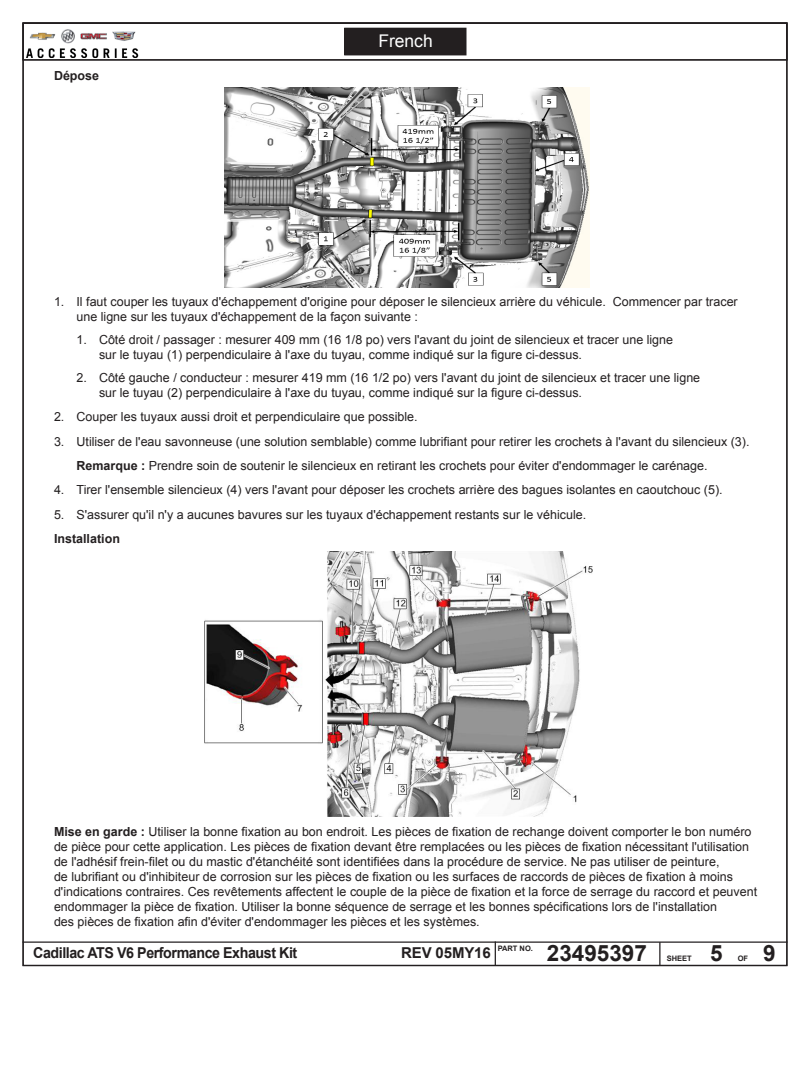
<style>
.page{position:relative;width:810px;height:1080px;background:#fff}
.page>*{position:absolute;margin:0;border:0;box-sizing:border-box;transform-origin:0 0}
.t1{font:700 22.5px "Arial";color:#231f20}
.t2{font:17.5px "Arial";color:#fff}
.t3{font:700 15px "Arial";letter-spacing:-.03em;color:#231f20;scale:.95 1}
.t4{font:700 15px "Arial";letter-spacing:-.01em;color:#231f20}
.para_text_italic{font:12.5px/15px "Arial";color:#231f20}
.list_sub_numbered_a{font:12.5px/15px "Arial";color:#231f20}
.para_text_italic-2{font:700 12.5px "Arial";color:#231f20}
.t5{font:700 7.5px "Arial";color:#231f20}
.s1{font-weight:700}
</style>
<div class="page">
<hr style="left:22px;top:941px;width:766px;height:2px;background:#231f20">
<hr style="left:659px;top:942px;width:2px;height:24px;background:#231f20">
<svg style="left:495px;top:941px;width:1px;height:25px"></svg>
<div style="left:22px;top:22px;width:766px;height:39px;border:1px solid #231f20"></div>
<img style="left:26px;top:29px;width:113px;height:28px">
<div style="left:345px;top:28px;width:121px;height:27px;background:#231f20"></div>
<img style="left:224px;top:88px;width:365px;height:199px">
<img style="left:204px;top:551px;width:389px;height:266px">
<p class="para_text_italic-2" style="left:54px;top:67px;width:47px">Dépose</p>
<h2 class="t2" style="left:378px;top:30px;width:56px">French</h2>
<p class="para_text_italic" style="left:77px;top:294px;width:663px;text-indent:-22px">1. Il faut couper les tuyaux d'échappement d'origine pour déposer le silencieux arrière du véhicule. Commencer par tracer une ligne sur les tuyaux d'échappement de la façon suivante :</p>
<p class="list_sub_numbered_a" style="left:99px;top:332px;width:576px;text-indent:-22px">1. Côté droit / passager : mesurer 409 mm (16 1/8 po) vers l'avant du joint de silencieux et tracer une ligne sur le tuyau (1) perpendiculaire à l'axe du tuyau, comme indiqué sur la figure ci-dessus.</p>
<p class="list_sub_numbered_a" style="left:99px;top:371px;width:603px;text-indent:-22px">2. Côté gauche / conducteur : mesurer 419 mm (16 1/2 po) vers l'avant du joint de silencieux et tracer une ligne sur le tuyau (2) perpendiculaire à l'axe du tuyau, comme indiqué sur la figure ci-dessus.</p>
<p class="para_text_italic" style="left:54px;top:410px;width:365px">2. Couper les tuyaux aussi droit et perpendiculaire que possible.</p>
<p class="para_text_italic" style="left:54px;top:434px;width:697px">3. Utiliser de l'eau savonneuse (une solution semblable) comme lubrifiant pour retirer les crochets à l'avant du silencieux (3).</p>
<p class="para_text_italic" style="left:77px;top:458px;width:633px"><span class="s1">Remarque :</span> Prendre soin de soutenir le silencieux en retirant les crochets pour éviter d'endommager le carénage.</p>
<p class="para_text_italic" style="left:54px;top:483px;width:670px">4. Tirer l'ensemble silencieux (4) vers l'avant pour déposer les crochets arrière des bagues isolantes en caoutchouc (5).</p>
<p class="para_text_italic" style="left:54px;top:507px;width:534px">5. S'assurer qu'il n'y a aucunes bavures sur les tuyaux d'échappement restants sur le véhicule.</p>
<p class="para_text_italic-2" style="left:54px;top:530px;width:67px">Installation</p>
<p class="para_text_italic" style="left:54px;top:824px;width:705px"><span class="s1">Mise en garde :</span> Utiliser la bonne fixation au bon endroit. Les pièces de fixation de rechange doivent comporter le bon numéro de pièce pour cette application. Les pièces de fixation devant être remplacées ou les pièces de fixation nécessitant l'utilisation de l'adhésif frein-filet ou du mastic d'étanchéité sont identifiées dans la procédure de service. Ne pas utiliser de peinture,<br>de lubrifiant ou d'inhibiteur de corrosion sur les pièces de fixation ou les surfaces de raccords de pièces de fixation à moins d'indications contraires. Ces revêtements affectent le couple de la pièce de fixation et la force de serrage du raccord et peuvent endommager la pièce de fixation. Utiliser la bonne séquence de serrage et les bonnes spécifications lors de l'installation<br>des pièces de fixation afin d'éviter d'endommager les pièces et les systèmes.</p>
<h1 class="t1" style="left:547px;top:938px;width:102px">23495397</h1>
<p class="t5" style="left:667px;top:953px;width:27px">SHEET</p>
<p class="t5" style="left:738px;top:953px;width:12px">OF</p>
<p class="t3" style="left:33px;top:942px;width:279px">Cadillac ATS V6 Performance Exhaust Kit</p>
<p class="t4" style="left:401px;top:942px;width:91px">REV 05MY16</p>
<h1 class="t1" style="left:710px;top:938px;width:14px">5</h1>
<h1 class="t1" style="left:763px;top:938px;width:14px">9</h1>
<p class="t5" style="left:498px;top:944px;width:37px">PART NO.</p>
</div>
